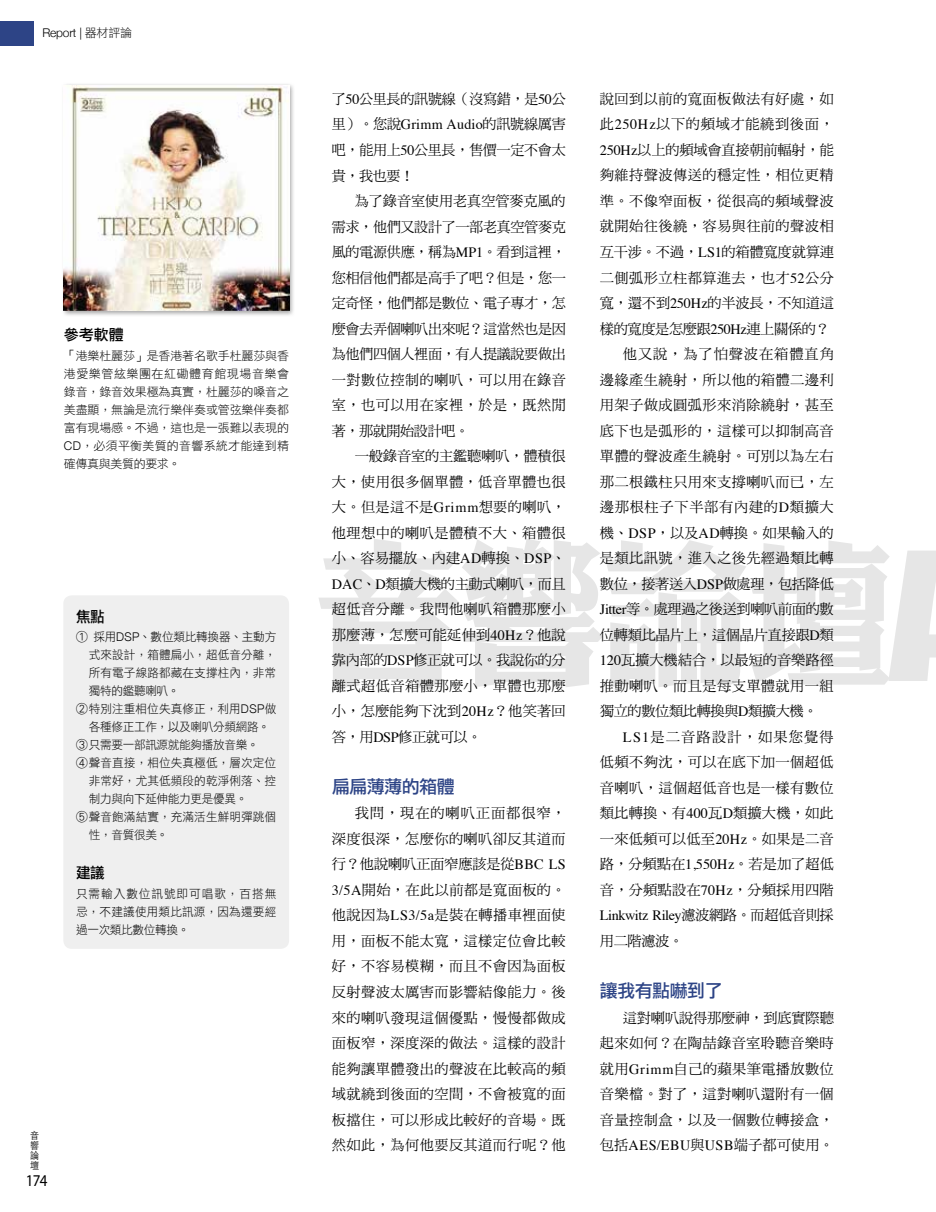
<style>
.page{position:relative;width:936px;height:1212px;background:#fff}
.page>*{position:absolute;margin:0;border:0;box-sizing:border-box;transform-origin:0 0}
.t1{font:157.5px "DF Li King Hei Std W8";color:#000;scale:.94 1}
.t2{font:18px "DF Li Hei Std W5";letter-spacing:-.03em;color:#2d4486}
.t3{font:16.5px "Myriad Pro";color:#000;scale:.91 1}
.t4{font:15px "DF Li Hei Std W5";color:#000}
.t5{font:14.25px/25.5px "DF Ming Std W5";letter-spacing:.025em;color:#000;text-align:justify}
.t6{font:14.25px "DF Ming Std W5";letter-spacing:-.03em;color:#000}
.t7{font:14.25px "DF Ming Std W5";letter-spacing:-.015em;color:#000}
.t8{font:14.25px "DF Ming Std W5";color:#000}
.t9{font:14.25px "Times";letter-spacing:-.03em;color:#000}
.t10{font:14.25px "DF Ming Std W5";letter-spacing:-.005em;color:#000}
.t11{font:14.25px "DF Ming Std W5";letter-spacing:-.02em;color:#000}
.t12{font:14.25px "DF Ming Std W5";letter-spacing:.045em;color:#000}
.t13{font:14.25px "DF Ming Std W5";letter-spacing:.08em;color:#000}
.t14{font:14.25px "DF Ming Std W5";letter-spacing:.06em;color:#000}
.t15{font:12px/18px "DF Li Hei Std W3";letter-spacing:.005em;color:#000;text-align:justify}
.t16{font:12px "DF Li Hei Std W3";letter-spacing:-.03em;color:#000}
.t17{font:12px "DF Li Hei Std W3";letter-spacing:-.02em;color:#000}
.t18{font:300 12px "Helvetica Neue";letter-spacing:-.02em;color:#000}
.t19{font:300 9.9px/10.2px "ST Heiti TC";color:#000;text-align:justify;scale:.91 1}
.s1{font-family:"DF Li Hei Std W3";font-weight:400}
.s2{font-family:"Helvetica Neue";font-weight:300}
.s3{font-family:"Times"}
.s4{font-family:"DF Ming Std W5"}
</style>
<div class="page">
<div style="left:61px;top:82px;width:235px;height:235px;background:#000;opacity:.35"></div>
<img style="left:64px;top:85px;width:225px;height:225px">
<div style="left:63px;top:595px;width:226px;height:354px;background:#efefef;border-radius:9px"></div>
<div style="left:0;top:21px;width:33px;height:24px;background:#2d4486"></div>
<p class="t18" style="left:43px;top:23px;width:91px">Report | <span class="s1">器材評論</span></p>
<p class="t4" style="left:64px;top:327px;width:61px">參考軟體</p>
<p class="t15" style="left:64px;top:346px;width:227px">「港樂杜麗莎」是香港著名歌手杜麗莎與香港愛樂管絃樂團在紅磡體育館現場音樂會錄音，錄音效果極為真實，杜麗莎的嗓音之美盡顯，無論是流行樂伴奏或管弦樂伴奏都富有現場感。不過，這也是一張難以表現的<span class="s2">CD</span>，必須平衡美質的音響系統才能達到精確傳真與美質的要求。</p>
<p class="t4" style="left:76px;top:608px;width:30px">焦點</p>
<p class="t17" style="left:76px;top:631px;width:202px">① 採用<span class="s2">DSP</span>、數位類比轉換器、主動方</p>
<p class="t15" style="left:89px;top:646px;width:189px">式來設計，箱體扁小，超低音分離，</p>
<p class="t15" style="left:89px;top:664px;width:189px">所有電子線路都藏在支撐柱內，非常</p>
<p class="t16" style="left:89px;top:685px;width:92px">獨特的鑑聽喇叭。</p>
<p class="t15" style="left:76px;top:700px;width:202px">②特別注重相位失真修正，利用<span class="s2">DSP</span>做</p>
<p class="t16" style="left:89px;top:721px;width:183px">各種修正工作，以及喇叭分頻網路。</p>
<p class="t16" style="left:76px;top:739px;width:184px">③只需要一部訊源就能夠播放音樂。</p>
<p class="t15" style="left:76px;top:754px;width:202px">④聲音直接，相位失真極低，層次定位</p>
<p class="t15" style="left:89px;top:772px;width:189px">非常好，尤其低頻段的乾淨俐落、控</p>
<p class="t16" style="left:89px;top:793px;width:160px">制力與向下延伸能力更是優異。</p>
<p class="t15" style="left:76px;top:808px;width:202px">⑤聲音飽滿結實，充滿活生鮮明彈跳個</p>
<p class="t15" style="left:89px;top:826px;width:81px">性，音質很美。</p>
<p class="t4" style="left:76px;top:864px;width:30px">建議</p>
<p class="t15" style="left:76px;top:884px;width:202px">只需輸入數位訊號即可唱歌，百搭無忌，不建議使用類比訊源，因為還要經過一次類比數位轉換。</p>
<p class="t19" style="left:30px;top:1129px;width:11px">音響論壇</p>
<p class="t3" style="left:26px;top:1170px;width:25px">174</p>
<p class="t5" style="left:600px;top:86px;width:235px">說回到以前的寬面板做法有好處，如</p>
<p class="t5" style="left:600px;top:111px;width:235px">此<span class="s3">250Hz</span>以下的頻域才能繞到後面，</p>
<p class="t7" style="left:600px;top:142px;width:235px"><span class="s3">250Hz</span>以上的頻域會直接朝前輻射，能</p>
<p class="t5" style="left:600px;top:162px;width:235px">夠維持聲波傳送的穩定性，相位更精</p>
<p class="t5" style="left:600px;top:188px;width:235px">準。不像窄面板，從很高的頻域聲波</p>
<p class="t5" style="left:600px;top:213px;width:235px">就開始往後繞，容易與往前的聲波相</p>
<p class="t7" style="left:600px;top:244px;width:235px">互干涉。不過，<span class="s3">LS1</span>的箱體寬度就算連</p>
<p class="t5" style="left:600px;top:264px;width:235px">二側弧形立柱都算進去，也才<span class="s3">52</span>公分</p>
<p class="t7" style="left:600px;top:295px;width:235px">寬，還不到<span class="s3">250Hz</span>的半波長，不知道這</p>
<p class="t6" style="left:600px;top:321px;width:231px">樣的寬度是怎麼跟<span class="s3">250Hz</span>連上關係的？</p>
<p class="t14" style="left:622px;top:346px;width:212px">他又說，為了怕聲波在箱體直角</p>
<p class="t5" style="left:600px;top:366px;width:235px">邊緣產生繞射，所以他的箱體二邊利</p>
<p class="t5" style="left:600px;top:392px;width:235px">用架子做成圓弧形來消除繞射，甚至</p>
<p class="t5" style="left:600px;top:417px;width:235px">底下也是弧形的，這樣可以抑制高音</p>
<p class="t5" style="left:600px;top:443px;width:235px">單體的聲波產生繞射。可別以為左右</p>
<p class="t5" style="left:600px;top:468px;width:235px">那二根鐵柱只用來支撐喇叭而已，左</p>
<p class="t12" style="left:600px;top:499px;width:235px">邊那根柱子下半部有內建的<span class="s3">D</span>類擴大</p>
<p class="t8" style="left:600px;top:525px;width:235px">機、<span class="s3">DSP</span>，以及<span class="s3">AD</span>轉換。如果輸入的</p>
<p class="t5" style="left:600px;top:545px;width:235px">是類比訊號，進入之後先經過類比轉</p>
<p class="t6" style="left:600px;top:576px;width:235px">數位，接著送入<span class="s3">DSP</span>做處理，包括降低</p>
<p class="t6" style="left:600px;top:601px;width:235px"><span class="s3">Jitter</span>等。處理過之後送到喇叭前面的數</p>
<p class="t11" style="left:600px;top:627px;width:235px">位轉類比晶片上，這個晶片直接跟<span class="s3">D</span>類</p>
<p class="t10" style="left:600px;top:652px;width:235px"><span class="s3">120</span>瓦擴大機結合，以最短的音樂路徑</p>
<p class="t5" style="left:600px;top:672px;width:235px">推動喇叭。而且是每支單體就用一組</p>
<p class="t6" style="left:600px;top:703px;width:219px">獨立的數位類比轉換與<span class="s3">D</span>類擴大機。</p>
<p class="t13" style="left:622px;top:729px;width:212px"><span class="s3">LS1</span>是二音路設計，如果您覺得</p>
<p class="t5" style="left:600px;top:749px;width:235px">低頻不夠沈，可以在底下加一個超低</p>
<p class="t5" style="left:600px;top:775px;width:235px">音喇叭，這個超低音也是一樣有數位</p>
<p class="t5" style="left:600px;top:800px;width:235px">類比轉換、有<span class="s3">400</span>瓦<span class="s3">D</span>類擴大機，如此</p>
<p class="t5" style="left:600px;top:826px;width:235px">一來低頻可以低至<span class="s3">20Hz</span>。如果是二音</p>
<p class="t8" style="left:600px;top:856px;width:235px">路，分頻點在<span class="s3">1,550Hz</span>。若是加了超低</p>
<p class="t5" style="left:600px;top:877px;width:235px">音，分頻點設在<span class="s3">70Hz</span>，分頻採用四階</p>
<p class="t9" style="left:600px;top:902px;width:235px">Linkwitz Riley<span class="s4">濾波網路。而超低音則採</span></p>
<p class="t5" style="left:600px;top:928px;width:85px">用二階濾波。</p>
<p class="t2" style="left:600px;top:981px;width:124px">讓我有點嚇到了</p>
<p class="t5" style="left:600px;top:1004px;width:235px;text-indent:23px">這對喇叭說得那麼神，到底實際聽起來如何？在陶喆錄音室聆聽音樂時就用<span class="s3">Grimm</span>自己的蘋果筆電播放數位音樂檔。對了，這對喇叭還附有一個音量控制盒，以及一個數位轉接盒，包括<span class="s3">AES/EBU</span>與<span class="s3">USB</span>端子都可使用。</p>
<p class="t5" style="left:332px;top:86px;width:235px">了<span class="s3">50</span>公里長的訊號線（沒寫錯，是<span class="s3">50</span>公里）。您說<span class="s3">Grimm Audio</span>的訊號線厲害吧，能用上<span class="s3">50</span>公里長，售價一定不會太貴，我也要！</p>
<p class="t5" style="left:332px;top:188px;width:235px;text-indent:23px">為了錄音室使用老真空管麥克風的需求，他們又設計了一部老真空管麥克風的電源供應，稱為<span class="s3">MP1</span>。看到這裡，您相信他們都是高手了吧？但是，您一定奇怪，他們都是數位、電子專才，怎麼會去弄個喇叭出來呢？這當然也是因為他們四個人裡面，有人提議說要做出一對數位控制的喇叭，可以用在錄音室，也可以用在家裡，於是，既然閒著，那就開始設計吧。</p>
<p class="t5" style="left:332px;top:443px;width:235px;text-indent:23px">一般錄音室的主鑑聽喇叭，體積很大，使用很多個單體，低音單體也很大。但是這不是<span class="s3">Grimm</span>想要的喇叭，他理想中的喇叭是體積不大、箱體很小、容易擺放、內建<span class="s3">AD</span>轉換、<span class="s3">DSP</span>、<span class="s3">DAC</span>、<span class="s3">D</span>類擴大機的主動式喇叭，而且超低音分離。我問他喇叭箱體那麼小那麼薄，怎麼可能延伸到<span class="s3">40Hz</span>？他說靠內部的<span class="s3">DSP</span>修正就可以。我說你的分離式超低音箱體那麼小，單體也那麼小，怎麼能夠下沈到<span class="s3">20Hz</span>？他笑著回答，用<span class="s3">DSP</span>修正就可以。</p>
<p class="t2" style="left:332px;top:777px;width:124px">扁扁薄薄的箱體</p>
<p class="t5" style="left:332px;top:800px;width:235px;text-indent:23px">我問，現在的喇叭正面都很窄，深度很深，怎麼你的喇叭卻反其道而行？他說喇叭正面窄應該是從<span class="s3">BBC LS 3/5A</span>開始，在此以前都是寬面板的。他說因為<span class="s3">LS3/5a</span>是裝在轉播車裡面使用，面板不能太寬，這樣定位會比較好，不容易模糊，而且不會因為面板反射聲波太厲害而影響結像能力。後來的喇叭發現這個優點，慢慢都做成面板窄，深度深的做法。這樣的設計能夠讓單體發出的聲波在比較高的頻域就繞到後面的空間，不會被寬的面板擋住，可以形成比較好的音場。既然如此，為何他要反其道而行呢？他</p>
<h1 class="t1" style="left:314px;top:529px;width:617px">音響論壇</h1>
</div>
